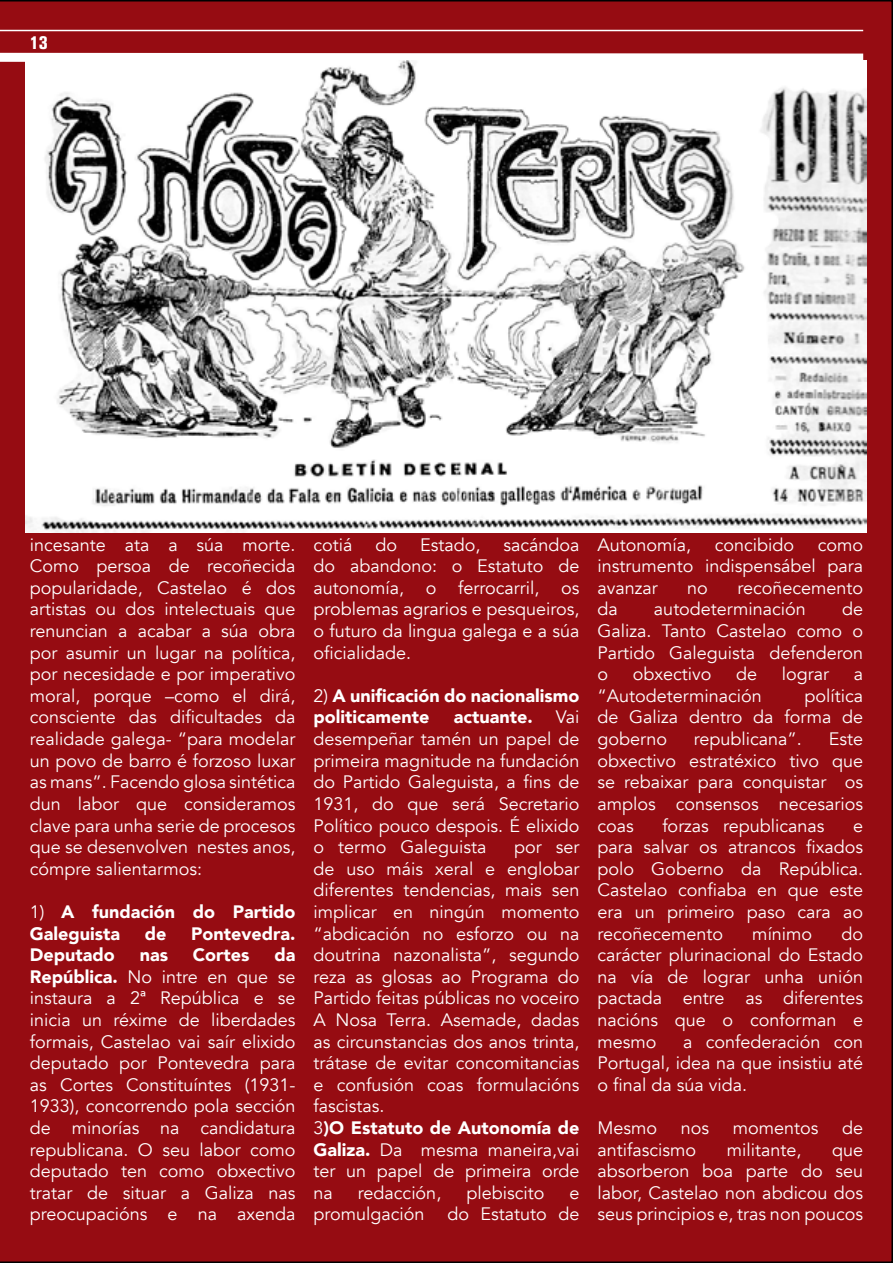
<style>
.page{position:relative;width:893px;height:1263px;background:#960c12}
.page>*{position:absolute;margin:0;border:0;box-sizing:border-box;transform-origin:0 0}
.t1{font:18px/21.6px "Avenir";color:#fff;text-align:justify}
.t2{font:900 18px/21.6px "Avenir";color:#fff}
.t3{font:18px "Akzidenz Grotesk BQ X Bd Cnd Alt";color:#fff}
.s1{font-weight:400}
.s2{font-weight:900}
</style>
<div class="page">
<hr style="left:0;top:30px;width:863px;height:1px;background:#fff">
<svg style="left:0;top:48px;width:872px;height:19px"></svg>
<img style="left:26px;top:60px;width:840px;height:473px">
<p class="t3" style="left:30px;top:32px;width:19px">13</p>
<p class="t1" style="left:30px;top:534px;width:267px">incesante ata a súa morte.<br>Como persoa de recoñecida popularidade, Castelao é dos artistas ou dos intelectuais que renuncian a acabar a súa obra por asumir un lugar na política, por necesidade e por imperativo moral, porque –como el dirá, consciente das dificultades da realidade galega- “para modelar un povo de barro é forzoso luxar as mans”. Facendo glosa sintética dun labor que consideramos clave para unha serie de procesos que se desenvolven nestes anos, cómpre salientarmos:</p>
<p class="t2" style="left:30px;top:900px;width:267px"><span class="s1">1)</span> A fundación do Partido<br>Galeguista</p>
<p class="t2" style="left:145px;top:922px;width:23px">de</p>
<p class="t2" style="left:191px;top:922px;width:106px">Pontevedra.</p>
<p class="t1" style="left:30px;top:944px;width:267px;text-indent:245px"><span class="s2">da República.</span> No intre en que se instaura a 2ª República e se inicia un réxime de liberdades formais, Castelao vai saír elixido deputado por Pontevedra para as Cortes Constituíntes (1931- 1933), concorrendo pola sección de minorías na candidatura republicana. O seu labor como deputado ten como obxectivo tratar de situar a Galiza nas preocupacións e na axenda</p>
<p class="t2" style="left:30px;top:943px;width:86px">Deputado</p>
<p class="t2" style="left:140px;top:943px;width:30px">nas</p>
<p class="t2" style="left:193px;top:943px;width:58px">Cortes</p>
<p class="t1" style="left:314px;top:534px;width:267px;text-indent:190px">sacándoa do abandono: o Estatuto de autonomía, o ferrocarril, os problemas agrarios e pesqueiros, o futuro da lingua galega e a súa oficialidade.</p>
<p class="t2" style="left:314px;top:684px;width:267px"><span class="s1">2)</span> A unificación do nacionalismo politicamente</p>
<p class="t1" style="left:314px;top:534px;width:40px">cotiá</p>
<p class="t1" style="left:375px;top:534px;width:23px">do</p>
<p class="t1" style="left:420px;top:534px;width:62px">Estado,</p>
<p class="t1" style="left:314px;top:707px;width:267px;text-indent:242px">Vai desempeñar tamén un papel de primeira magnitude na fundación do Partido Galeguista, a fins de 1931, do que será Secretario Político pouco despois. É elixido o termo Galeguista</p>
<p class="t2" style="left:454px;top:706px;width:80px">actuante.</p>
<p class="t1" style="left:314px;top:836px;width:267px;text-align:left;text-indent:201px">por ser de uso máis xeral e englobar diferentes tendencias, mais sen implicar en ningún momento “abdicación no esforzo ou na doutrina nazonalista”, segundo reza as glosas ao Programa do<br>Partido feitas públicas no voceiro<br>A Nosa Terra. Asemade, dadas as circunstancias dos anos trinta, trátase de evitar concomitancias e confusión coas formulacións fascistas.<br>3<span class="s2">)O Estatuto de Autonomía de<br>Galiza.</span> Da mesma maneira,vai ter un papel de primeira orde na</p>
<p class="t1" style="left:358px;top:1182px;width:85px">redacción,</p>
<p class="t1" style="left:466px;top:1182px;width:79px">plebiscito</p>
<p class="t1" style="left:569px;top:1182px;width:12px">e</p>
<p class="t1" style="left:314px;top:1204px;width:113px">promulgación</p>
<p class="t1" style="left:447px;top:1204px;width:133px">do Estatuto de</p>
<p class="t1" style="left:597px;top:534px;width:95px">Autonomía,</p>
<p class="t1" style="left:715px;top:534px;width:81px">concibido</p>
<p class="t1" style="left:597px;top:534px;width:267px;text-indent:220px">como instrumento indispensábel para avanzar</p>
<p class="t1" style="left:687px;top:577px;width:22px">no</p>
<p class="t1" style="left:737px;top:577px;width:127px">recoñecemento</p>
<p class="t1" style="left:597px;top:599px;width:22px">da</p>
<p class="t1" style="left:654px;top:599px;width:153px">autodeterminación</p>
<p class="t1" style="left:597px;top:599px;width:267px;text-indent:245px">de Galiza. Tanto Castelao como o Partido Galeguista defenderon o</p>
<p class="t1" style="left:633px;top:664px;width:80px">obxectivo</p>
<p class="t1" style="left:736px;top:664px;width:23px">de</p>
<p class="t1" style="left:782px;top:664px;width:49px">lograr</p>
<p class="t1" style="left:854px;top:664px;width:11px">a</p>
<p class="t1" style="left:597px;top:685px;width:166px">“Autodeterminación</p>
<p class="t1" style="left:597px;top:685px;width:267px;text-indent:207px">política de Galiza dentro da forma de goberno</p>
<p class="t1" style="left:694px;top:728px;width:110px">republicana”.</p>
<p class="t1" style="left:597px;top:728px;width:267px;text-indent:231px">Este obxectivo estratéxico tivo que se rebaixar para conquistar os amplos consensos necesarios coas</p>
<p class="t1" style="left:662px;top:815px;width:164px">forzas republicanas</p>
<p class="t1" style="left:597px;top:815px;width:267px;text-indent:256px">e para salvar os atrancos fixados polo Goberno da República.<br>Castelao confiaba en que este era un primeiro paso cara ao recoñecemento</p>
<p class="t1" style="left:597px;top:923px;width:267px;text-indent:244px">do carácter plurinacional do Estado na vía de lograr unha unión pactada entre as diferentes nacións que o conforman e mesmo</p>
<p class="t1" style="left:752px;top:923px;width:61px">mínimo</p>
<p class="t1" style="left:597px;top:1031px;width:267px;text-indent:86px">a confederación con Portugal, idea na que insistiu até o final da súa vida.</p>
<p class="t1" style="left:597px;top:1117px;width:61px">Mesmo</p>
<p class="t1" style="left:681px;top:1117px;width:30px">nos</p>
<p class="t1" style="left:733px;top:1117px;width:87px">momentos</p>
<p class="t1" style="left:842px;top:1117px;width:23px">de</p>
<p class="t1" style="left:597px;top:1139px;width:100px">antifascismo</p>
<p class="t1" style="left:727px;top:1139px;width:76px">militante,</p>
<p class="t1" style="left:597px;top:1139px;width:267px;text-indent:235px">que absorberon boa parte do seu labor, Castelao non abdicou dos seus principios e, tras non poucos</p>
</div>
